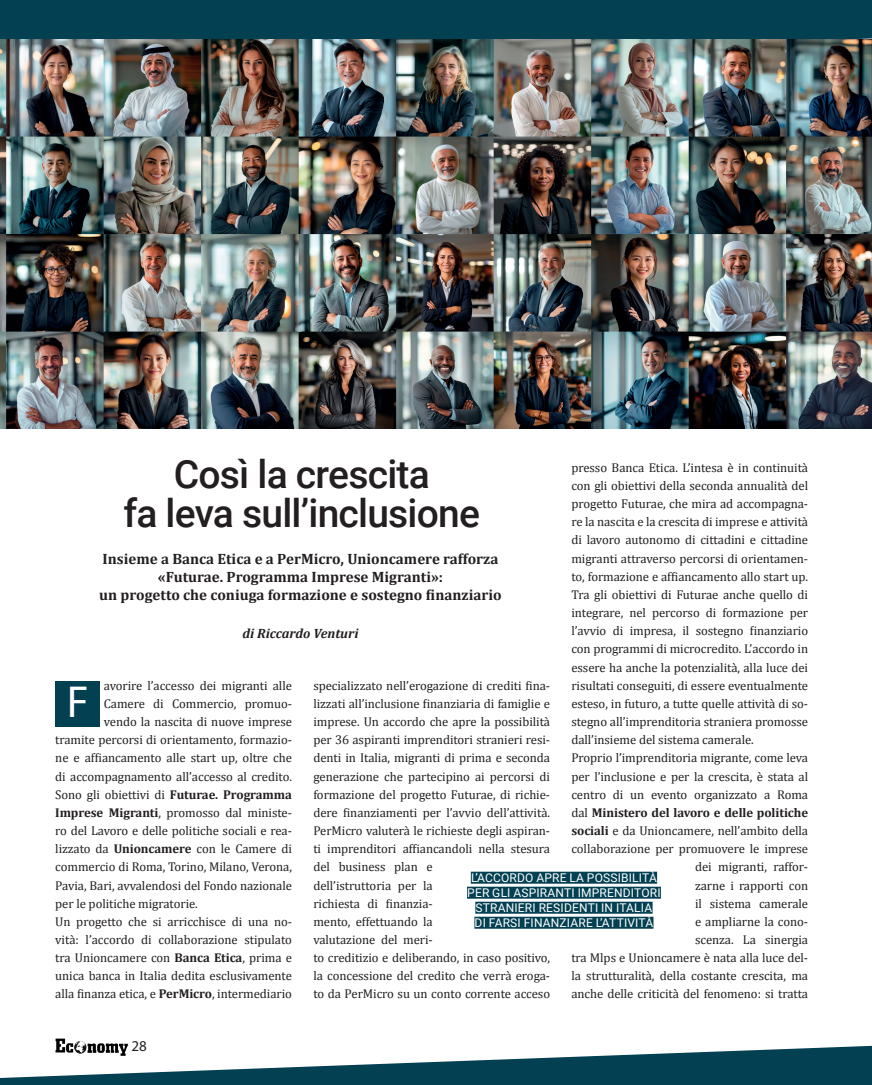
<style>
.page{position:relative;width:872px;height:1085px;background:#fff}
.page>*{position:absolute;margin:0;border:0;box-sizing:border-box;transform-origin:0 0}
.t1{font:45px "Myriad Pro";color:#fff}
.t2{font:500 39px "Roboto";letter-spacing:-.02em;color:#231f20}
.t3{font:700 15px "Cambria";color:#231f20}
.t4{font:15px "Myriad Pro";color:#231f20}
.t5{font:italic 700 13.5px "Cambria";color:#231f20}
.t6{font:12.75px/18.1px "Cambria";letter-spacing:-.005em;color:#231f20;text-align:justify}
.t7{font:12px "Roboto";letter-spacing:.015em;color:#fff}
.s1{font-weight:700}
</style>
<div class="page">
<svg style="left:0;top:1045px;width:872px;height:39px;fill:#034052"></svg>
<img style="left:53px;top:1038px;width:76px;height:18px">
<div style="left:55px;top:680px;width:44px;height:46px;background:#034052"></div>
<div style="left:471px;top:871px;width:186px;height:12px;background:#034052"></div>
<div style="left:467px;top:886px;width:194px;height:12px;background:#034052"></div>
<div style="left:475px;top:901px;width:177px;height:12px;background:#034052"></div>
<div style="left:474px;top:916px;width:179px;height:12px;background:#034052"></div>
<div style="left:0;top:0;width:872px;height:39px;background:#034052"></div>
<img style="left:0;top:39px;width:872px;height:389px">
<p class="t2" style="left:174px;top:446px;width:258px">Così la crescita</p>
<p class="t2" style="left:123px;top:485px;width:358px">fa leva sull’inclusione</p>
<p class="t6" style="left:571px;top:458px;width:238px">presso Banca Etica. L’intesa è in continuità con gli obiettivi della seconda annualità del progetto Futurae, che mira ad accompagna&shy;re la nascita e la crescita di imprese e attività di lavoro autonomo di cittadini e cittadine migranti attraverso percorsi di orientamen&shy;to, formazione e affiancamento allo start up.<br>Tra gli obiettivi di Futurae anche quello di integrare, nel percorso di formazione per l’avvio di impresa, il sostegno finanziario con programmi di microcredito. L’accordo in essere ha anche la potenzialità, alla luce dei risultati conseguiti, di essere eventualmente esteso, in futuro, a tutte quelle attività di so&shy;stegno all’imprenditoria straniera promosse dall’insieme del sistema camerale.</p>
<p class="t6" style="left:571px;top:748px;width:238px;text-align:right">Proprio l’imprenditoria migrante, come leva per l’inclusione e per la crescita, è stata al centro di un evento organizzato a Roma dal <span class="s1">Ministero del lavoro e delle politiche sociali</span> e da Unioncamere, nell’ambito della collaborazione per promuovere le imprese dei migranti, raffor-<br>zarne i rapporti con<br>il sistema camerale<br>e ampliarne la cono-<br>scenza. La sinergia<br>tra Mlps e Unioncamere è nata alla luce del&shy;la strutturalità, della costante crescita, ma anche delle criticità del fenomeno: si tratta</p>
<p class="t3" style="left:102px;top:548px;width:397px">Insieme a Banca Etica e a PerMicro, Unioncamere rafforza</p>
<p class="t3" style="left:158px;top:566px;width:287px">«Futurae. Programma Imprese Migranti»:</p>
<p class="t3" style="left:99px;top:584px;width:404px">un progetto che coniuga formazione e sostegno finanziario</p>
<p class="t5" style="left:242px;top:623px;width:117px">di Riccardo Venturi</p>
<p class="t1" style="left:67px;top:674px;width:23px">F</p>
<p class="t6" style="left:313px;top:676px;width:238px;text-align:left">specializzato nell’erogazione di crediti fina&shy;lizzati all’inclusione finanziaria di famiglie e imprese. Un accordo che apre la possibilità per 36 aspiranti imprenditori stranieri resi&shy;denti in Italia, migranti di prima e seconda generazione che partecipino ai percorsi di formazione del progetto Futurae, di richie&shy;dere finanziamenti per l’avvio dell’attività.<br>PerMicro valuterà le richieste degli aspiran&shy;ti imprenditori affiancandoli nella stesura del business plan e<br>dell’istruttoria per la<br>richiesta di finanzia-<br>mento, effettuando la<br>valutazione del meri-<br>to creditizio e deliberando, in caso positivo, la concessione del credito che verrà eroga&shy;to da PerMicro su un conto corrente acceso</p>
<p class="t6" style="left:104px;top:676px;width:190px">avorire l’accesso dei migranti alle</p>
<p class="t6" style="left:104px;top:694px;width:190px">Camere di Commercio, promuo-</p>
<p class="t6" style="left:104px;top:712px;width:190px">vendo la nascita di nuove imprese</p>
<p class="t6" style="left:55px;top:730px;width:238px">tramite percorsi di orientamento, formazio-</p>
<p class="t6" style="left:55px;top:748px;width:238px">ne e affiancamento alle start up, oltre che</p>
<p class="t6" style="left:55px;top:767px;width:238px">di accompagnamento all’accesso al credito.</p>
<p class="t6" style="left:55px;top:785px;width:238px">Sono gli obiettivi di <span class="s1">Futurae. Programma</span></p>
<p class="t6" style="left:55px;top:803px;width:238px"><span class="s1">Imprese Migranti</span>, promosso dal ministe-</p>
<p class="t6" style="left:55px;top:821px;width:238px">ro del Lavoro e delle politiche sociali e rea-</p>
<p class="t6" style="left:55px;top:839px;width:238px">lizzato da <span class="s1">Unioncamere</span> con le Camere di</p>
<p class="t6" style="left:55px;top:857px;width:238px">commercio di Roma, Torino, Milano, Verona,</p>
<p class="t6" style="left:55px;top:875px;width:238px">Pavia, Bari, avvalendosi del Fondo nazionale</p>
<p class="t6" style="left:55px;top:894px;width:144px">per le politiche migratorie.</p>
<p class="t6" style="left:55px;top:912px;width:238px">Un progetto che si arricchisce di una no&shy;vità: l’accordo di collaborazione stipulato tra Unioncamere con <span class="s1">Banca Etica</span>, prima e unica banca in Italia dedita esclusivamente alla finanza etica, e <span class="s1">PerMicro</span>, intermediario</p>
<p class="t7" style="left:471px;top:869px;width:187px">L’ACCORDO APRE LA POSSIBILITÀ</p>
<p class="t7" style="left:467px;top:884px;width:195px">PER GLI ASPIRANTI IMPRENDITORI</p>
<p class="t7" style="left:475px;top:899px;width:178px">STRANIERI RESIDENTI IN ITALIA</p>
<p class="t7" style="left:474px;top:914px;width:180px">DI FARSI FINANZIARE L’ATTIVITÀ</p>
<p class="t4" style="left:132px;top:1036px;width:17px">28</p>
</div>
